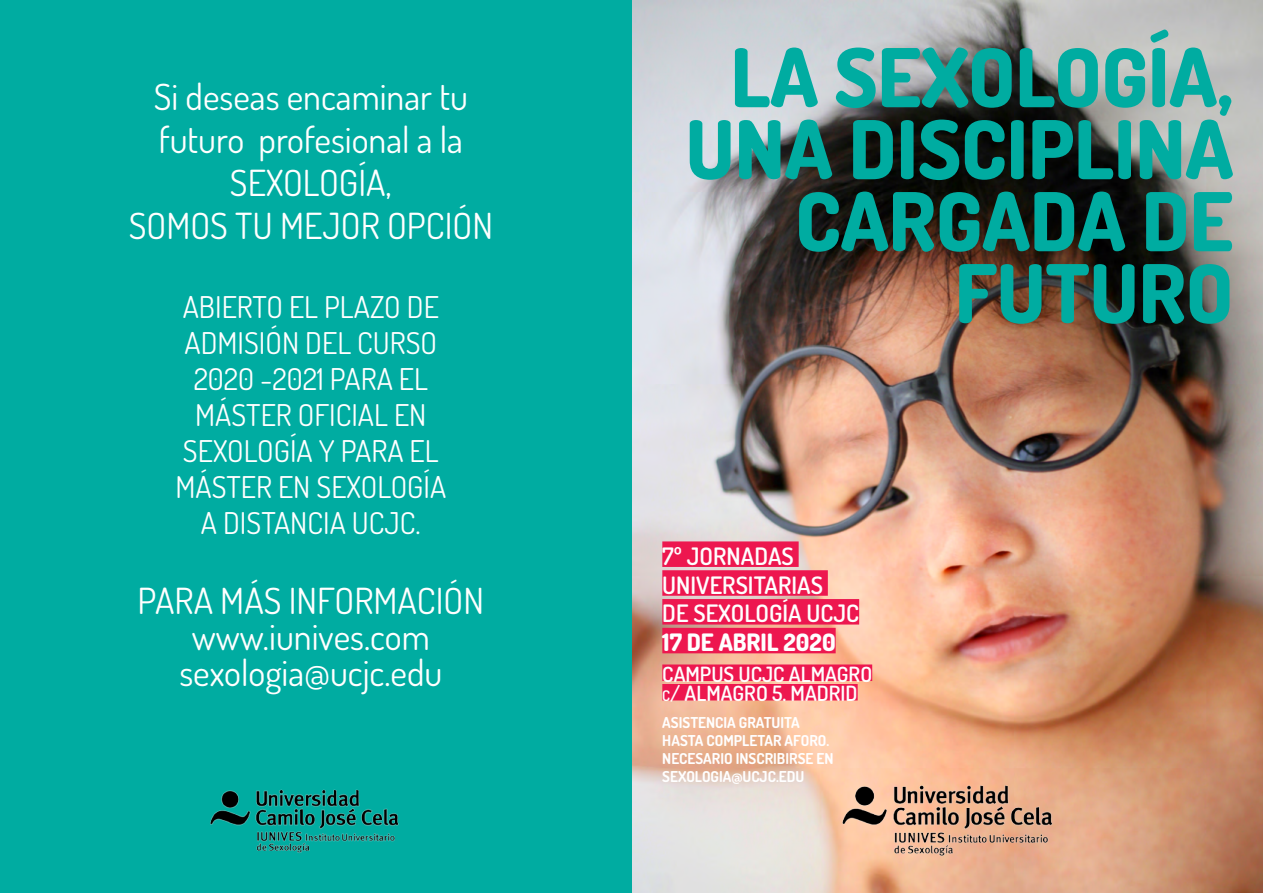
<style>
.page{position:relative;width:1263px;height:893px;background:#fff}
.page>*{position:absolute;margin:0;border:0;box-sizing:border-box;transform-origin:0 0}
.t1{font:800 81px/72px "Dosis";color:#00aca1;text-align:right}
.t2{font:36px/43.2px "Dosis";color:#fff;text-align:center}
.t3{font:30px/36px "Dosis";color:#fff;text-align:center}
.t4{font:600 24px/28.8px "Dosis";color:#fff}
.t5{font:800 24px "Dosis";color:#fff}
.t6{font:600 21px/19.5px "Dosis";color:#fff}
.t7{font:700 15px/18px "Dosis";color:#fff}
.s1{font-size:14.7px}
</style>
<div class="page">
<img style="left:631px;top:0;width:632px;height:893px">
<div style="left:0;top:0;width:631px;height:893px;background:#00aca1"></div>
<img style="left:210px;top:789px;width:189px;height:64px">
<div style="left:662px;top:541px;width:137px;height:26px;background:#ed174f"></div>
<div style="left:662px;top:570px;width:166px;height:26px;background:#ed174f"></div>
<div style="left:662px;top:599px;width:197px;height:25px;background:#ed174f"></div>
<div style="left:662px;top:628px;width:174px;height:25px;background:#ed174f"></div>
<img style="left:840px;top:782px;width:214px;height:81px">
<div style="left:662px;top:664px;width:210px;height:17px;background:#ed174f"></div>
<div style="left:662px;top:684px;width:196px;height:16px;background:#ed174f"></div>
<p class="t2" style="left:129px;top:74px;width:366px">Si deseas encaminar tu futuro profesional a la<br>SEXOLOGÍA,<br>SOMOS TU MEJOR OPCIÓN</p>
<p class="t3" style="left:175px;top:289px;width:272px">ABIERTO EL PLAZO DE<br>ADMISIÓN DEL CURSO<br>2020 -2021 PARA EL<br>MÁSTER OFICIAL EN<br>SEXOLOGÍA Y PARA EL<br>MÁSTER EN SEXOLOGÍA<br>A DISTANCIA UCJC.</p>
<p class="t2" style="left:138px;top:581px;width:348px;line-height:36px">PARA MÁS INFORMACIÓN www.iunives.com sexologia@ucjc.edu</p>
<h1 class="t1" style="left:686px;top:40px;width:549px">LA SEXOLOGÍA,<br>UNA DISCIPLINA<br>CARGADA DE<br>FUTURO</h1>
<p class="t4" style="left:662px;top:541px;width:198px">7º JORNADAS<br>UNIVERSITARIAS<br>DE SEXOLOGÍA UCJC</p>
<p class="t5" style="left:662px;top:627px;width:175px">17 DE ABRIL 2020</p>
<p class="t6" style="left:662px;top:664px;width:211px">CAMPUS UCJC ALMAGRO <span class="s1">c</span>/ ALMAGRO 5. MADRID</p>
<p class="t7" style="left:662px;top:713px;width:173px">ASISTENCIA GRATUITA<br>HASTA COMPLETAR AFORO.<br>NECESARIO INSCRIBIRSE EN<br>SEXOLOGIA@UCJC.EDU</p>
</div>
